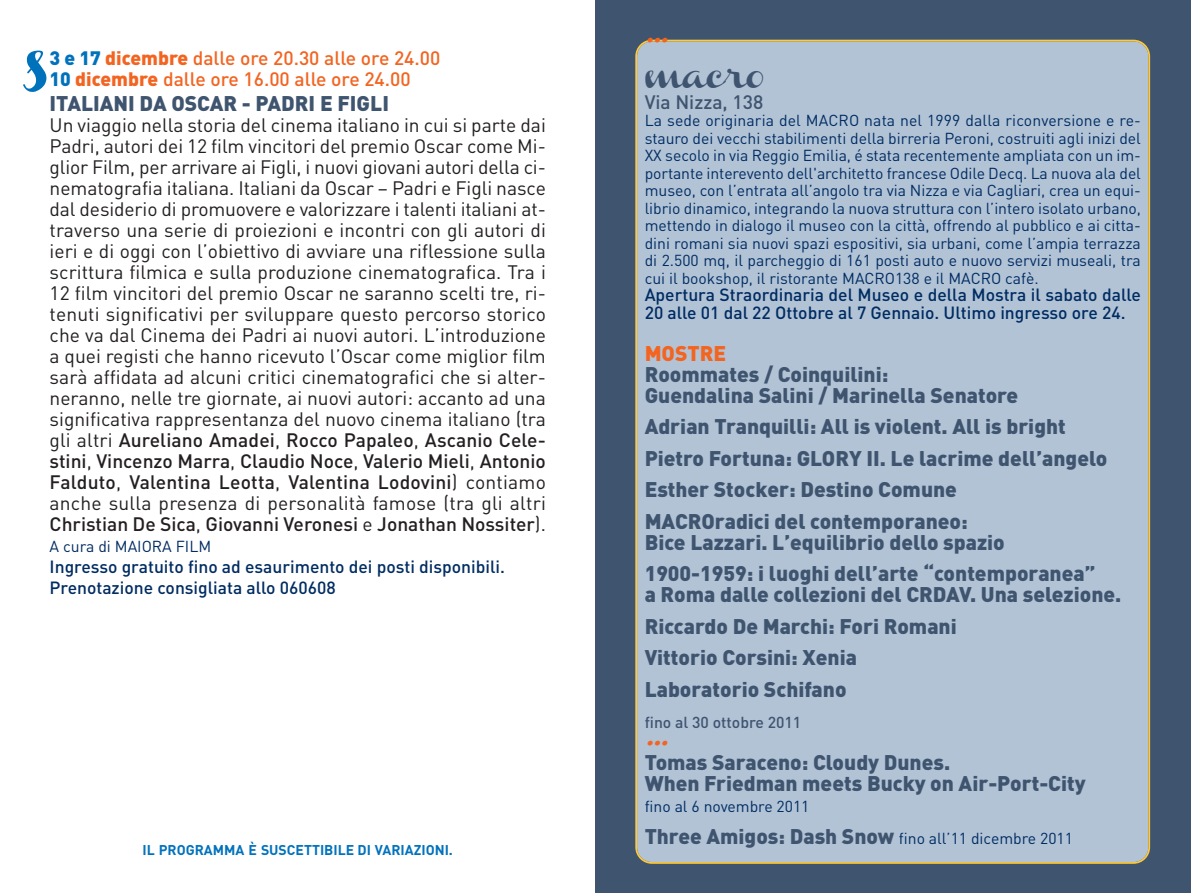
<style>
.page{position:relative;width:1191px;height:893px;background:#fff}
.page>*{position:absolute;margin:0;border:0;box-sizing:border-box;transform-origin:0 0}
.t1{font:52.5px "Channel Slanted 1";color:#0072bc}
.t2{font:28px "Channel Slanted 1";color:#f36421}
.t3{font:28px "Channel Slanted 1";letter-spacing:-.04em;color:#3f546e}
.t4{font:900 21px/31.5px "DIN";color:#3f546e}
.t5{font:900 21px "DIN";color:#f36421}
.t6{font:19.25px/21px "DIN";letter-spacing:.01em;color:#231f20;text-align:justify}
.t7{font:500 19.25px/21px "DIN";color:#f36421}
.t8{font:500 19.25px "DIN";color:#3f546e}
.t9{font:500 17.5px/21px "DIN";color:#002c62}
.t10{font:15.75px/17.5px "DIN";color:#002c62;text-align:justify}
.t11{font:500 15.75px "DIN";color:#3f546e}
.t12{font:700 14px "DIN";color:#0072bc}
.s1{font-weight:900;color:#0072bc}
.s2{font-weight:900}
.s3{font-weight:500}
.s4{font-weight:900;font-size:21px;color:#3f546e}
</style>
<div class="page">
<div style="left:595px;top:0;width:596px;height:893px;background:#3f546e"></div>
<div style="left:635px;top:40px;width:515px;height:824px;background:#b2c3d6"></div>
<h1 class="t1" style="left:25px;top:44px;width:28px">s</h1>
<p class="t7" style="left:50px;top:48px;width:392px"><span class="s1">3 e 17</span> <span class="s2">dicembre</span> dalle ore 20.30 alle ore 24.00<br><span class="s1">10</span> <span class="s2">dicembre</span> dalle ore 16.00 alle ore 24.00</p>
<p class="t4" style="left:50px;top:88px;width:341px">ITALIANI DA OSCAR - PADRI E FIGLI</p>
<p class="t6" style="left:50px;top:115px;width:498px">Un viaggio nella storia del cinema italiano in cui si parte dai Padri, autori dei 12 film vincitori del premio Oscar come Mi&shy;glior Film, per arrivare ai Figli, i nuovi giovani autori della ci&shy;nematografia italiana. Italiani da Oscar – Padri e Figli nasce dal desiderio di promuovere e valorizzare i talenti italiani at&shy;traverso una serie di proiezioni e incontri con gli autori di ieri e di oggi con l’obiettivo di avviare una riflessione sulla scrittura filmica e sulla produzione cinematografica. Tra i 12 film vincitori del premio Oscar ne saranno scelti tre, ri&shy;tenuti significativi per sviluppare questo percorso storico che va dal Cinema dei Padri ai nuovi autori. L’introduzione a quei registi che hanno ricevuto l’Oscar come miglior film sarà affidata ad alcuni critici cinematografici che si alter&shy;neranno, nelle tre giornate, ai nuovi autori: accanto ad una significativa rappresentanza del nuovo cinema italiano (tra gli altri <span class="s3">Aureliano Amadei</span>, <span class="s3">Rocco Papaleo</span>, <span class="s3">Ascanio Cele&shy;stini</span>, <span class="s3">Vincenzo Marra</span>, <span class="s3">Claudio Noce</span>, <span class="s3">Valerio Mieli</span>, <span class="s3">Antonio Falduto</span>, <span class="s3">Valentina Leotta</span>, <span class="s3">Valentina Lodovini</span>) contiamo anche sulla presenza di personalità famose (tra gli altri <span class="s3">Christian De Sica</span>, <span class="s3">Giovanni Veronesi</span> e <span class="s3">Jonathan Nossiter</span>).</p>
<p class="t10" style="left:50px;top:538px;width:163px">A cura di MAIORA FILM</p>
<p class="t9" style="left:50px;top:556px;width:457px">Ingresso gratuito fino ad esaurimento dei posti disponibili.<br>Prenotazione consigliata allo 060608</p>
<p class="t12" style="left:142px;top:842px;width:312px">IL PROGRAMMA È SUSCETTIBILE DI VARIAZIONI.</p>
<h2 class="t2" style="left:644px;top:25px;width:24px">...</h2>
<h2 class="t3" style="left:644px;top:67px;width:121px">macro</h2>
<p class="t8" style="left:644px;top:91px;width:120px">Via Nizza, 138</p>
<p class="t10" style="left:644px;top:112px;width:498px">La sede originaria del MACRO nata nel 1999 dalla riconversione e re&shy;stauro dei vecchi stabilimenti della birreria Peroni, costruiti agli inizi del XX secolo in via Reggio Emilia, é stata recentemente ampliata con un im&shy;portante interevento dell'architetto francese Odile Decq. La nuova ala del museo, con l’entrata all’angolo tra via Nizza e via Cagliari, crea un equi&shy;librio dinamico, integrando la nuova struttura con l’intero isolato urbano, mettendo in dialogo il museo con la città, offrendo al pubblico e ai citta&shy;dini romani sia nuovi spazi espositivi, sia urbani, come l’ampia terrazza di 2.500 mq, il parcheggio di 161 posti auto e nuovo servizi museali, tra cui il bookshop, il ristorante MACRO138 e il MACRO cafè.</p>
<p class="t9" style="left:644px;top:287px;width:498px;line-height:17.5px">Apertura Straordinaria del Museo e della Mostra il sabato dalle<br>20 alle 01 dal 22 Ottobre al 7 Gennaio. Ultimo ingresso ore 24.</p>
<p class="t5" style="left:644px;top:341px;width:83px">MOSTRE</p>
<p class="t4" style="left:644px;top:364px;width:375px;line-height:21px">Roommates / Coinquilini:<br>Guendalina Salini / Marinella Senatore</p>
<p class="t4" style="left:644px;top:411px;width:464px">Adrian Tranquilli: All is violent. All is bright Pietro Fortuna: GLORY II. Le lacrime dell’angelo Esther Stocker: Destino Comune<br>MACROradici del contemporaneo:</p>
<p class="t4" style="left:644px;top:527px;width:452px">Bice Lazzari. L’equilibrio dello spazio<br>1900-1959: i luoghi dell’arte “contemporanea”</p>
<p class="t4" style="left:644px;top:579px;width:478px">a Roma dalle collezioni del CRDAV. Una selezione.<br>Riccardo De Marchi: Fori Romani<br>Vittorio Corsini: Xenia<br>Laboratorio Schifano</p>
<p class="t11" style="left:644px;top:714px;width:158px">fino al 30 ottobre 2011</p>
<h2 class="t2" style="left:644px;top:728px;width:24px">...</h2>
<p class="t4" style="left:644px;top:753px;width:442px;line-height:21px">Tomas Saraceno: Cloudy Dunes.<br>When Friedman meets Bucky on Air-Port-City</p>
<p class="t10" style="left:644px;top:791px;width:430px;line-height:31.5px">fino al 6 novembre 2011<br><span class="s4">Three Amigos: Dash Snow</span> fino all’11 dicembre 2011</p>
</div>
